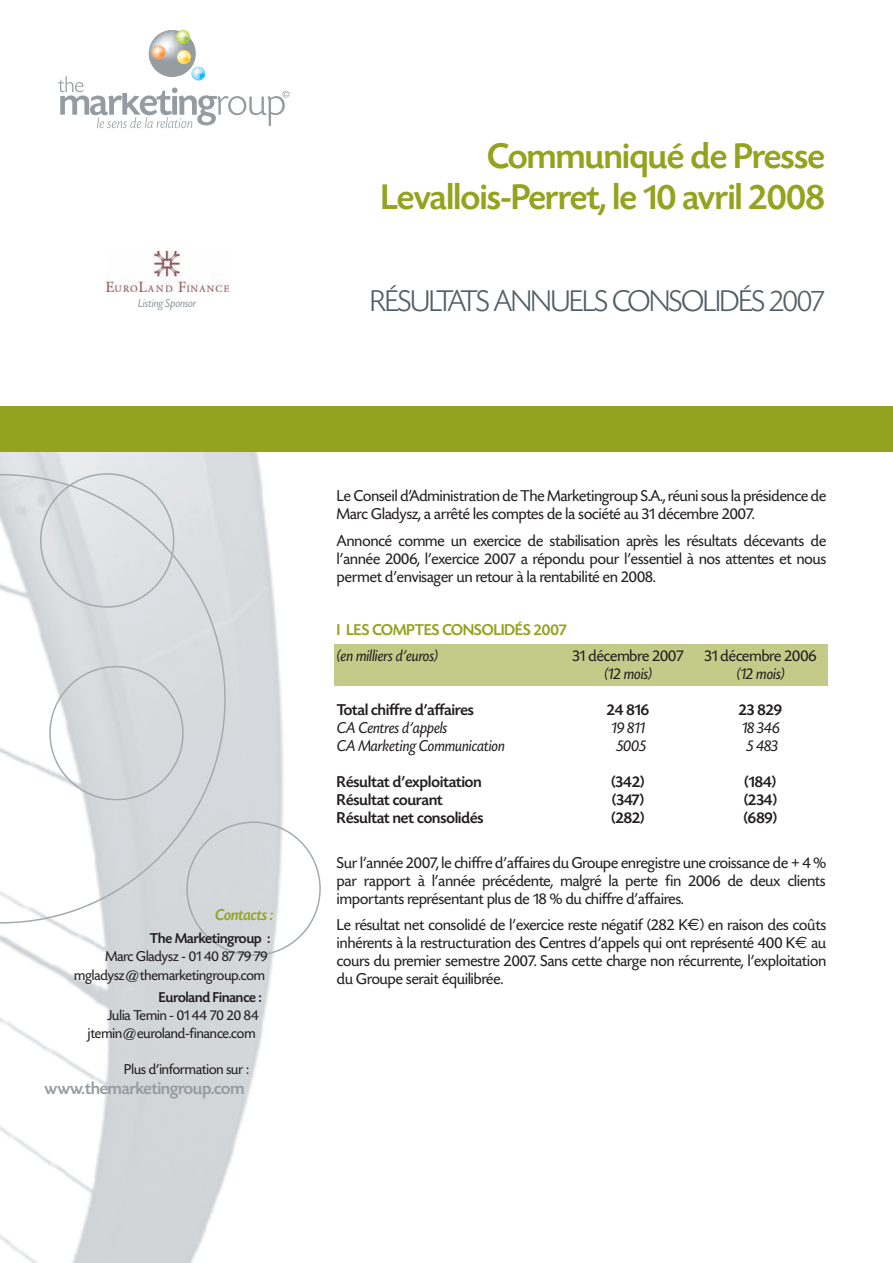
<style>
.page{position:relative;width:893px;height:1263px;background:#fff}
.page>*{position:absolute;margin:0;border:0;box-sizing:border-box;transform-origin:0 0}
.t1{font:500 37.5px/41.7px "Today SH";color:#94a31e;text-align:right}
.t2{font:300 31.5px "Today SH";letter-spacing:-.025em;color:#525e65}
.t3{font:500 18px "Today SH";color:#959ca1}
.t4{font:16.5px/18px "Today SH";letter-spacing:.005em;color:#231f20;text-align:justify}
.t5{font:500 16.5px "Today SH";letter-spacing:.005em;color:#231f20}
.t6{font:italic 16.5px "Today SH";letter-spacing:.005em;color:#231f20}
.t7{font:500 16.5px "Today SH";letter-spacing:.005em;color:#94a31e}
.t8{font:16.5px "Today SH Med Ita";color:#94a31e}
.t9{font:15px/18.5px "Today SH";color:#231f20;text-align:right}
.t10{font:500 15px "Today SH";color:#231f20}
.t11{font:italic 12px "Today SH";color:#959ca1}
.s1{font-family:"Rotis Semi Sans";font-weight:300}
.s2{font-family:"Euro Sans"}
</style>
<div class="page">
<img style="left:0;top:452px;width:284px;height:810px">
<svg style="left:0;top:474px;width:226px;height:449px"></svg>
<svg style="left:40px;top:473px;width:134px;height:135px;background:#dadde1"></svg>
<svg style="left:49px;top:666px;width:135px;height:134px;background:#d8dcdf"></svg>
<svg style="left:186px;top:821px;width:135px;height:135px"></svg>
<div style="left:0;top:406px;width:893px;height:46px;background:#94a31e"></div>
<div style="left:334px;top:644px;width:494px;height:42px;background:#c4cb88"></div>
<svg style="left:58px;top:30px;width:231px;height:98px"></svg>
<img style="left:107px;top:252px;width:121px;height:40px">
<p class="t11" style="left:138px;top:296px;width:60px">Listing Sponsor</p>
<h1 class="t1" style="left:381px;top:134px;width:445px">Communiqué de Presse<br>Levallois-Perret, le 10 avril 2008</h1>
<h2 class="t2" style="left:370px;top:282px;width:456px">RÉSULTATS ANNUELS CONSOLIDÉS 2007</h2>
<p class="t8" style="left:215px;top:905px;width:59px">Contacts :</p>
<p class="t10" style="left:150px;top:929px;width:122px">The Marketingroup :</p>
<p class="t9" style="left:74px;top:947px;width:195px">Marc Gladysz - 01 40 87 79 79 mgladysz<span class="s1">@</span>themarketingroup.com</p>
<p class="t10" style="left:159px;top:988px;width:104px">Euroland Finance :</p>
<p class="t9" style="left:88px;top:1005px;width:172px">Julia Temin - 01 44 70 20 84 jtemin<span class="s1">@</span>euroland-finance.com</p>
<p class="t9" style="left:124px;top:1060px;width:126px">Plus d’information sur :</p>
<p class="t3" style="left:45px;top:1077px;width:201px">www.themarketingroup.com</p>
<p class="t4" style="left:337px;top:487px;width:491px">Le Conseil d’Administration de The Marketingroup S.A., réuni sous la présidence de<br>Marc Gladysz, a arrêté les comptes de la société au 31 décembre 2007.</p>
<p class="t4" style="left:337px;top:531px;width:491px">Annoncé comme un exercice de stabilisation après les résultats décevants de l’année 2006, l’exercice 2007 a répondu pour l’essentiel à nos attentes et nous permet d’envisager un retour à la rentabilité en 2008.</p>
<p class="t7" style="left:337px;top:619px;width:231px">I LES COMPTES CONSOLIDÉS 2007</p>
<p class="t6" style="left:337px;top:646px;width:102px">(en milliers d’euros)</p>
<p class="t4" style="left:572px;top:647px;width:113px">31 décembre 2007</p>
<p class="t4" style="left:704px;top:647px;width:114px">31 décembre 2006</p>
<p class="t6" style="left:604px;top:664px;width:49px">(12 mois)</p>
<p class="t6" style="left:737px;top:664px;width:49px">(12 mois)</p>
<p class="t5" style="left:337px;top:700px;width:138px">Total chiffre d’affaires</p>
<p class="t5" style="left:607px;top:700px;width:44px">24 816</p>
<p class="t5" style="left:739px;top:700px;width:45px">23 829</p>
<p class="t6" style="left:337px;top:718px;width:112px">CA Centres d’appels</p>
<p class="t6" style="left:611px;top:718px;width:35px">19 811</p>
<p class="t6" style="left:742px;top:718px;width:39px">18 346</p>
<p class="t6" style="left:337px;top:736px;width:169px">CA Marketing Communication</p>
<p class="t6" style="left:616px;top:736px;width:31px">5005</p>
<p class="t6" style="left:746px;top:736px;width:33px">5 483</p>
<p class="t5" style="left:337px;top:772px;width:146px">Résultat d’exploitation</p>
<p class="t5" style="left:611px;top:772px;width:34px">(342)</p>
<p class="t5" style="left:745px;top:772px;width:33px">(184)</p>
<p class="t5" style="left:337px;top:790px;width:107px">Résultat courant</p>
<p class="t5" style="left:612px;top:790px;width:33px">(347)</p>
<p class="t5" style="left:744px;top:790px;width:34px">(234)</p>
<p class="t5" style="left:337px;top:808px;width:148px">Résultat net consolidés</p>
<p class="t5" style="left:611px;top:808px;width:34px">(282)</p>
<p class="t5" style="left:744px;top:808px;width:35px">(689)</p>
<p class="t4" style="left:337px;top:853px;width:491px">Sur l’année 2007, le chiffre d’affaires du Groupe enregistre une croissance de + 4 % par rapport à l’année précédente, malgré la perte fin 2006 de deux clients importants représentant plus de 18 % du chiffre d’affaires.</p>
<p class="t4" style="left:337px;top:916px;width:491px">Le résultat net consolidé de l’exercice reste négatif (282 K<span class="s2">€</span>) en raison des coûts inhérents à la restructuration des Centres d’appels qui ont représenté 400 K<span class="s2">€</span> au cours du premier semestre 2007. Sans cette charge non récurrente, l’exploitation du Groupe serait équilibrée.</p>
</div>
